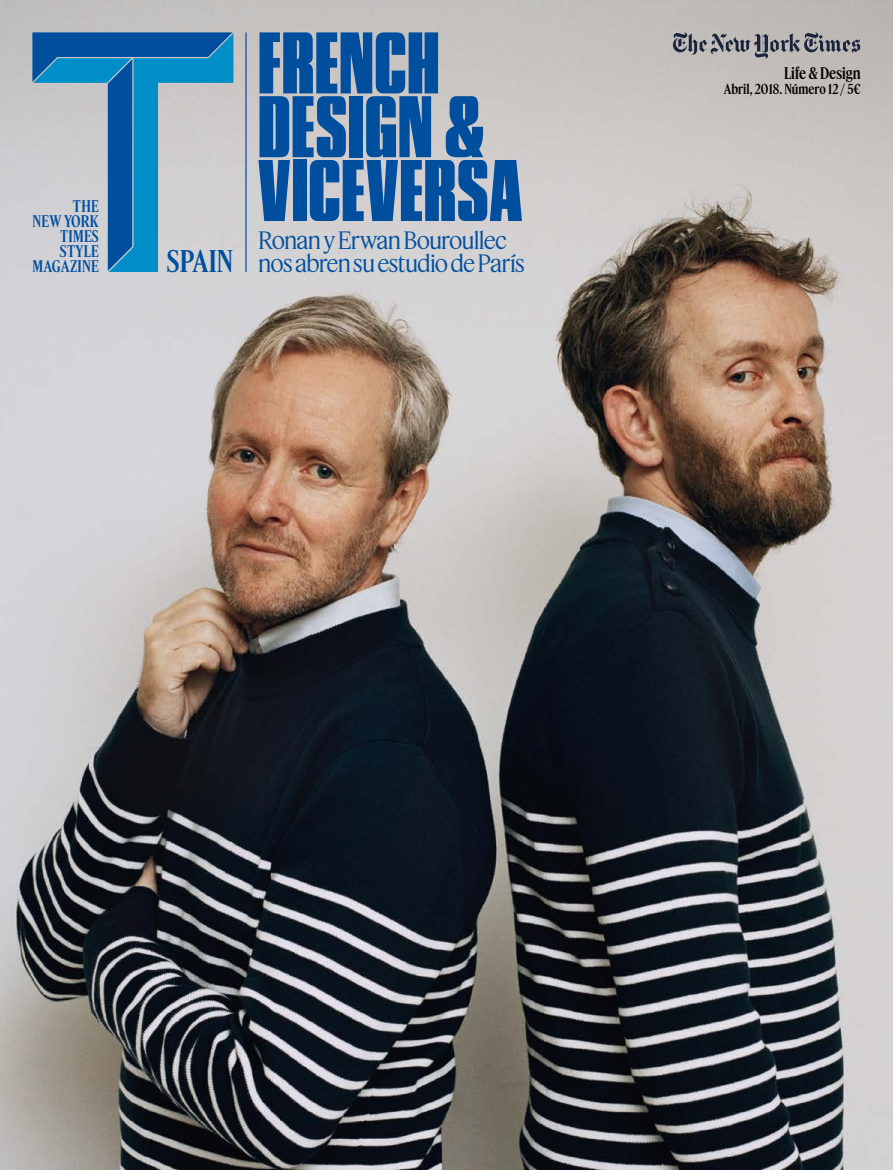
<style>
.page{position:relative;width:893px;height:1170px;background:#fff}
.page>*{position:absolute;margin:0;border:0;box-sizing:border-box;transform-origin:0 0}
.t1{font:81.3px/63.8px "Kippenberger 99 Poster Super";letter-spacing:.02em;color:#004f9f}
.t2{font:500 condensed 29.25px "Fact Deck 67";color:#004f9f}
.t3{font:23.4px/23.4px "Fact Display 55";letter-spacing:-.01em;color:#004f9f}
.t4{font:500 condensed 15.75px/15px "Fact Deck 67";letter-spacing:.015em;color:#004f9f;text-align:right}
.t5{font:500 condensed 15.75px "Fact Deck 67";color:#000}
.t6{font:500 condensed 13.5px "Fact Deck 67";color:#000}
</style>
<div class="page">
<img style="left:0;top:0;width:893px;height:1169px">
<svg style="left:673px;top:32px;width:188px;height:27px;background:#949496"></svg>
<hr style="left:245px;top:32px;width:2px;height:240px;background:#004f9f">
<svg style="left:32px;top:32px;width:201px;height:240px;background:#7da7c4"></svg>
<p class="t4" style="left:32px;top:198px;width:68px">THE<br>NEW YORK<br>TIMES<br>STYLE<br>MAGAZINE</p>
<p class="t2" style="left:167px;top:243px;width:68px">SPAIN</p>
<h1 class="t1" style="left:259px;top:32px;width:265px">FRENCH<br>DESIGN &amp;<br>VICEVERSA</h1>
<p class="t3" style="left:259px;top:228px;width:267px">Ronan y Erwan Bouroullec nos abren su estudio de París</p>
<p class="t5" style="left:784px;top:63px;width:78px">Life &amp; Design</p>
<p class="t6" style="left:724px;top:80px;width:138px">Abril, 2018. Número 12 / 5€</p>
</div>
